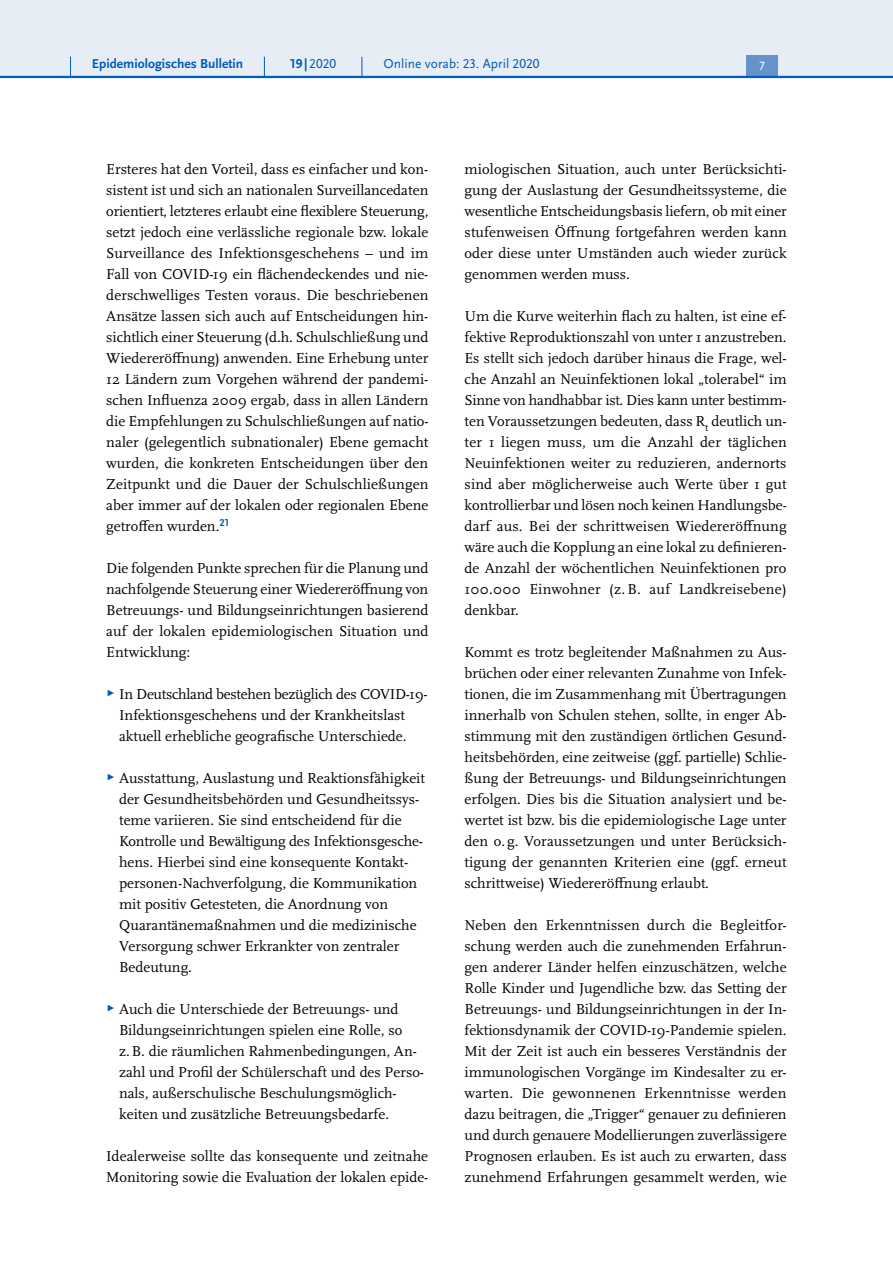
<style>
.page{position:relative;width:893px;height:1263px;background:#fff}
.page>*{position:absolute;margin:0;border:0;box-sizing:border-box;transform-origin:0 0}
.t1{font:15px/21px "Scala Pro";color:#000;text-align:justify}
.t2{font:13.5px "Scala Sans Pro";color:#005cb9}
.t3{font:700 13.5px "Scala Sans Pro";color:#005cb9}
.t4{font:12.45px "Scala Sans Pro";color:#fff}
.s1{font-weight:700}
.s2{font-family:"Scala Sans Pro";font-size:9px;color:#005cb9}
</style>
<div class="page">
<div style="left:0;top:0;width:893px;height:77px;background:#e7edf5"></div>
<div style="left:746px;top:55px;width:32px;height:21px;background:#6592ca"></div>
<hr style="left:0;top:76px;width:893px;height:2px;background:#005cb9">
<svg style="left:70px;top:57px;width:1px;height:19px"></svg>
<svg style="left:264px;top:57px;width:1px;height:19px"></svg>
<svg style="left:362px;top:57px;width:1px;height:19px"></svg>
<p class="t3" style="left:92px;top:55px;width:153px">Epidemiologisches Bulletin</p>
<p class="t2" style="left:290px;top:55px;width:47px"><span class="s1">19 |</span>2020</p>
<p class="t2" style="left:384px;top:55px;width:158px">Online vorab: 23. April 2020</p>
<p class="t4" style="left:759px;top:59px;width:7px">7</p>
<p class="t1" style="left:106px;top:158px;width:324px">Ersteres hat den Vorteil, dass es einfacher und kon&shy;sistent ist und sich an nationalen Surveillancedaten orientiert, letzteres erlaubt eine flexiblere Steuerung, setzt jedoch eine verlässliche regionale bzw. lokale Surveillance des Infektionsgeschehens – und im Fall von COVID-19 ein flächendeckendes und nie&shy;derschwelliges Testen voraus. Die beschriebenen Ansätze lassen sich auch auf Entscheidungen hin&shy;sichtlich einer Steuerung (d.h. Schulschließung und Wiedereröffnung) anwenden. Eine Erhebung unter 12 Ländern zum Vorgehen während der pandemi&shy;schen Influenza 2009 ergab, dass in allen Ländern die Empfehlungen zu Schulschließungen auf natio&shy;naler (gelegentlich subnationaler) Ebene gemacht wurden, die konkreten Entscheidungen über den Zeitpunkt und die Dauer der Schulschließungen aber immer auf der lokalen oder regionalen Ebene getroffen wurden.<sup>21</sup></p>
<p class="t1" style="left:106px;top:557px;width:324px">Die folgenden Punkte sprechen für die Planung und nachfolgende Steuerung einer Wiedereröffnung von Betreuungs- und Bildungseinrichtungen basierend auf der lokalen epidemiologischen Situation und Entwicklung:</p>
<p class="t1" style="left:119px;top:683px;width:310px;text-align:left;text-indent:-13px"><span class="s2">▶</span> In Deutschland bestehen bezüglich des COVID-19-<br>Infektionsgeschehens und der Krankheitslast aktuell erhebliche geografische Unterschiede.</p>
<p class="t1" style="left:119px;top:767px;width:307px;text-align:left;text-indent:-13px"><span class="s2">▶</span> Ausstattung, Auslastung und Reaktionsfähigkeit der Gesundheitsbehörden und Gesundheitssys&shy;teme variieren. Sie sind entscheidend für die Kontrolle und Bewältigung des Infektionsgesche&shy;hens. Hierbei sind eine konsequente Kontakt&shy;personen-Nachverfolgung, die Kommunikation mit positiv Getesteten, die Anordnung von Quarantänemaßnahmen und die medizinische Versorgung schwer Erkrankter von zentraler Bedeutung.</p>
<p class="t1" style="left:119px;top:998px;width:306px;text-align:left;text-indent:-13px"><span class="s2">▶</span> Auch die Unterschiede der Betreuungs- und Bildungseinrichtungen spielen eine Rolle, so z.B. die räumlichen Rahmenbedingungen, An&shy;zahl und Profil der Schülerschaft und des Perso&shy;nals, außerschulische Beschulungsmöglich&shy;keiten und zusätzliche Betreuungsbedarfe.</p>
<p class="t1" style="left:106px;top:1145px;width:324px">Idealerweise sollte das konsequente und zeitnahe<br>Monitoring sowie die Evaluation der lokalen epide-</p>
<p class="t1" style="left:465px;top:158px;width:324px">miologischen Situation, auch unter Berücksichti&shy;gung der Auslastung der Gesundheitssysteme, die wesentliche Entscheidungsbasis liefern, ob mit einer stufenweisen Öffnung fortgefahren werden kann oder diese unter Umständen auch wieder zurück genommen werden muss.</p>
<p class="t1" style="left:465px;top:305px;width:324px">Um die Kurve weiterhin flach zu halten, ist eine ef&shy;fektive Reproduktionszahl von unter 1 anzustreben.<br>Es stellt sich jedoch darüber hinaus die Frage, wel&shy;che Anzahl an Neuinfektionen lokal „tolerabel“ im Sinne von handhabbar ist. Dies kann unter bestimm&shy;ten Voraussetzungen bedeuten, dass R<sub>t</sub> deutlich un&shy;ter 1 liegen muss, um die Anzahl der täglichen Neuinfektionen weiter zu reduzieren, andernorts sind aber möglicherweise auch Werte über 1 gut kontrollierbar und lösen noch keinen Handlungsbe&shy;darf aus. Bei der schrittweisen Wiedereröffnung wäre auch die Kopplung an eine lokal zu definieren&shy;de Anzahl der wöchentlichen Neuinfektionen pro 100.000 Einwohner (z. B. auf Landkreisebene) denkbar.</p>
<p class="t1" style="left:465px;top:641px;width:324px">Kommt es trotz begleitender Maßnahmen zu Aus&shy;brüchen oder einer relevanten Zunahme von Infek&shy;tionen, die im Zusammenhang mit Übertragungen innerhalb von Schulen stehen, sollte, in enger Ab&shy;stimmung mit den zuständigen örtlichen Gesund&shy;heitsbehörden, eine zeitweise (ggf. partielle) Schlie&shy;ßung der Betreuungs- und Bildungseinrichtungen erfolgen. Dies bis die Situation analysiert und be&shy;wertet ist bzw. bis die epidemiologische Lage unter den o. g. Voraussetzungen und unter Berücksich&shy;tigung der genannten Kriterien eine (ggf. erneut schrittweise) Wiedereröffnung erlaubt.</p>
<p class="t1" style="left:465px;top:914px;width:324px">Neben den Erkenntnissen durch die Begleitfor&shy;schung werden auch die zunehmenden Erfahrun&shy;gen anderer Länder helfen einzuschätzen, welche Rolle Kinder und Jugendliche bzw. das Setting der Betreuungs- und Bildungseinrichtungen in der In&shy;fektionsdynamik der COVID-19-Pandemie spielen.<br>Mit der Zeit ist auch ein besseres Verständnis der immunologischen Vorgänge im Kindesalter zu er&shy;warten. Die gewonnenen Erkenntnisse werden dazu beitragen, die „Trigger“ genauer zu definieren und durch genauere Modellierungen zuverlässigere Prognosen erlauben. Es ist auch zu erwarten, dass zunehmend Erfahrungen gesammelt werden, wie</p>
</div>
